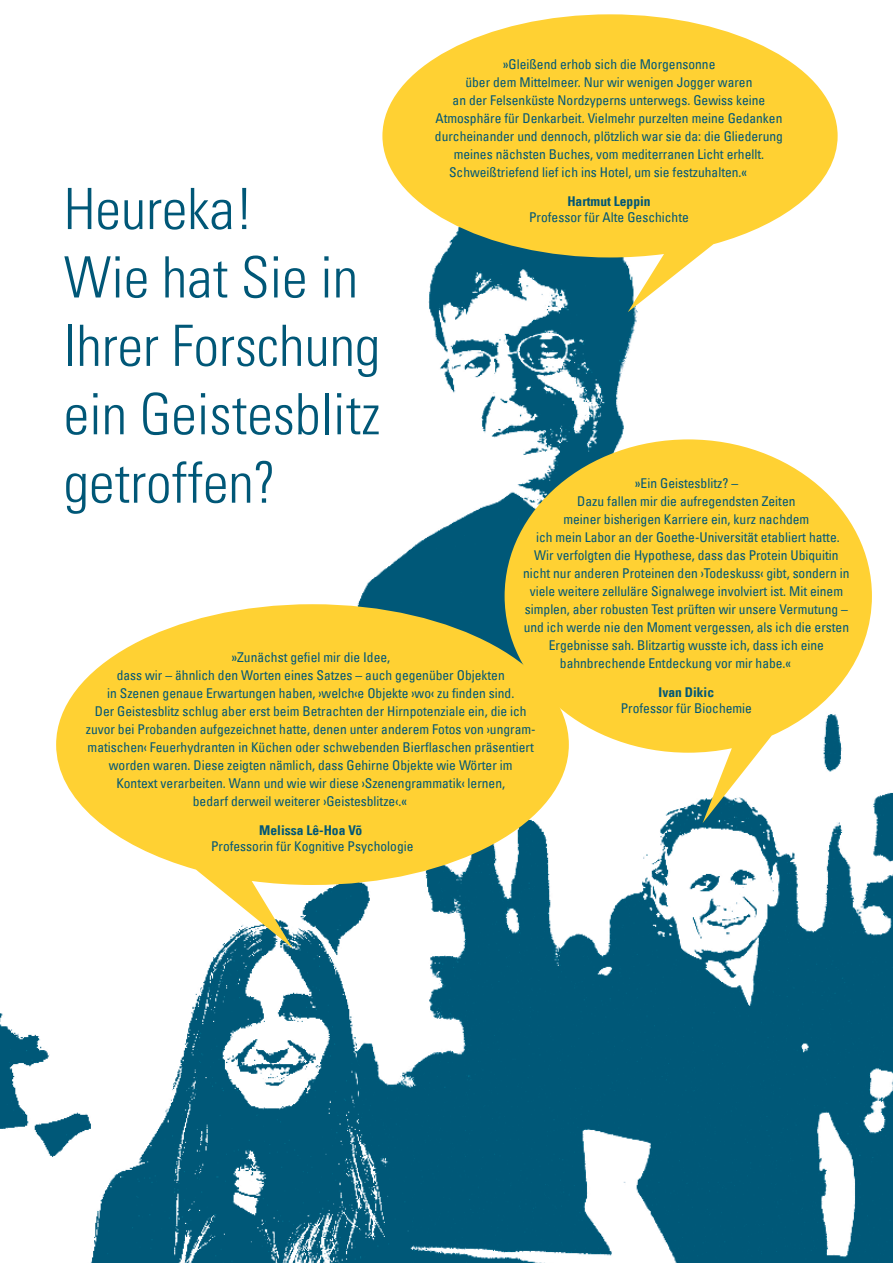
<style>
.page{position:relative;width:893px;height:1263px;background:#fff}
.page>*{position:absolute;margin:0;border:0;box-sizing:border-box;transform-origin:0 0}
.t1{font:57px/68.4px "Univers Com 47 Light Cond";color:#005777}
.t2{font:condensed 13.5px "Univers Com 57";color:#005777}
.t3{font:13.5px "Univers Com 67 Bold Cond";color:#005777}
</style>
<div class="page">
<img style="left:0;top:312px;width:893px;height:951px">
<svg style="left:382px;top:14px;width:456px;height:298px;fill:#ffd133"></svg>
<svg style="left:505px;top:439px;width:367px;height:384px;fill:#ffd133"></svg>
<svg style="left:56px;top:604px;width:513px;height:344px;fill:#ffd133"></svg>
<p class="t2" style="left:502px;top:56px;width:214px">»Gleißend erhob sich die Morgensonne</p>
<p class="t2" style="left:465px;top:74px;width:288px">über dem Mittelmeer. Nur wir wenigen Jogger waren</p>
<p class="t2" style="left:453px;top:92px;width:314px">an der Felsenküste Nordzyperns unterwegs. Gewiss keine</p>
<p class="t2" style="left:435px;top:110px;width:348px">Atmosphäre für Denkarbeit. Vielmehr purzelten meine Gedanken</p>
<p class="t2" style="left:435px;top:128px;width:349px">durcheinander und dennoch, plötzlich war sie da: die Gliederung</p>
<p class="t2" style="left:454px;top:146px;width:312px">meines nächsten Buches, vom mediterranen Licht erhellt.</p>
<p class="t2" style="left:449px;top:164px;width:300px">Schweißtriefend lief ich ins Hotel, um sie festzuhalten.«</p>
<p class="t3" style="left:567px;top:193px;width:85px">Hartmut Leppin</p>
<p class="t2" style="left:529px;top:209px;width:161px">Professor für Alte Geschichte</p>
<h1 class="t1" style="left:64px;top:175px;width:318px">Heureka!<br>Wie hat Sie in<br>Ihrer Forschung ein Geistesblitz getroffen?</h1>
<p class="t2" style="left:635px;top:474px;width:105px">»Ein Geistesblitz? –</p>
<p class="t2" style="left:577px;top:492px;width:220px">Dazu fallen mir die aufregendsten Zeiten</p>
<p class="t2" style="left:563px;top:510px;width:247px">meiner bisherigen Karriere ein, kurz nachdem</p>
<p class="t2" style="left:536px;top:528px;width:305px">ich mein Labor an der Goethe-Universität etabliert hatte.</p>
<p class="t2" style="left:534px;top:546px;width:306px">Wir verfolgten die Hypothese, dass das Protein Ubiquitin</p>
<p class="t2" style="left:523px;top:564px;width:328px">nicht nur anderen Proteinen den ›Todeskuss‹ gibt, sondern in</p>
<p class="t2" style="left:530px;top:582px;width:315px">viele weitere zelluläre Signalwege involviert ist. Mit einem</p>
<p class="t2" style="left:525px;top:600px;width:325px">simplen, aber robusten Test prüften wir unsere Vermutung –</p>
<p class="t2" style="left:524px;top:618px;width:327px">und ich werde nie den Moment vergessen, als ich die ersten</p>
<p class="t2" style="left:549px;top:636px;width:277px">Ergebnisse sah. Blitzartig wusste ich, dass ich eine</p>
<p class="t2" style="left:560px;top:654px;width:233px">bahnbrechende Entdeckung vor mir habe.«</p>
<p class="t3" style="left:659px;top:683px;width:57px">Ivan Dikic</p>
<p class="t2" style="left:621px;top:699px;width:133px">Professor für Biochemie</p>
<p class="t2" style="left:231px;top:649px;width:160px">»Zunächst gefiel mir die Idee,</p>
<p class="t2" style="left:117px;top:667px;width:390px">dass wir – ähnlich den Worten eines Satzes – auch gegenüber Objekten</p>
<p class="t2" style="left:107px;top:685px;width:409px">in Szenen genaue Erwartungen haben, ›welch‹e Objekte ›wo‹ zu finden sind.</p>
<p class="t2" style="left:95px;top:703px;width:433px">Der Geistesblitz schlug aber erst beim Betrachten der Hirnpotenziale ein, die ich</p>
<p class="t2" style="left:86px;top:721px;width:451px">zuvor bei Probanden aufgezeichnet hatte, denen unter anderem Fotos von ›ungram-</p>
<p class="t2" style="left:88px;top:739px;width:448px">matischen‹ Feuerhydranten in Küchen oder schwebenden Bierflaschen präsentiert</p>
<p class="t2" style="left:109px;top:757px;width:405px">worden waren. Diese zeigten nämlich, dass Gehirne Objekte wie Wörter im</p>
<p class="t2" style="left:116px;top:775px;width:390px">Kontext verarbeiten. Wann und wie wir diese ›Szenengrammatik‹ lernen,</p>
<p class="t2" style="left:193px;top:793px;width:216px">bedarf derweil weiterer ›Geistesblitze‹.«</p>
<p class="t3" style="left:259px;top:822px;width:104px">Melissa Lê-Hoa Võ</p>
<p class="t2" style="left:211px;top:838px;width:204px">Professorin für Kognitive Psychologie</p>
</div>
